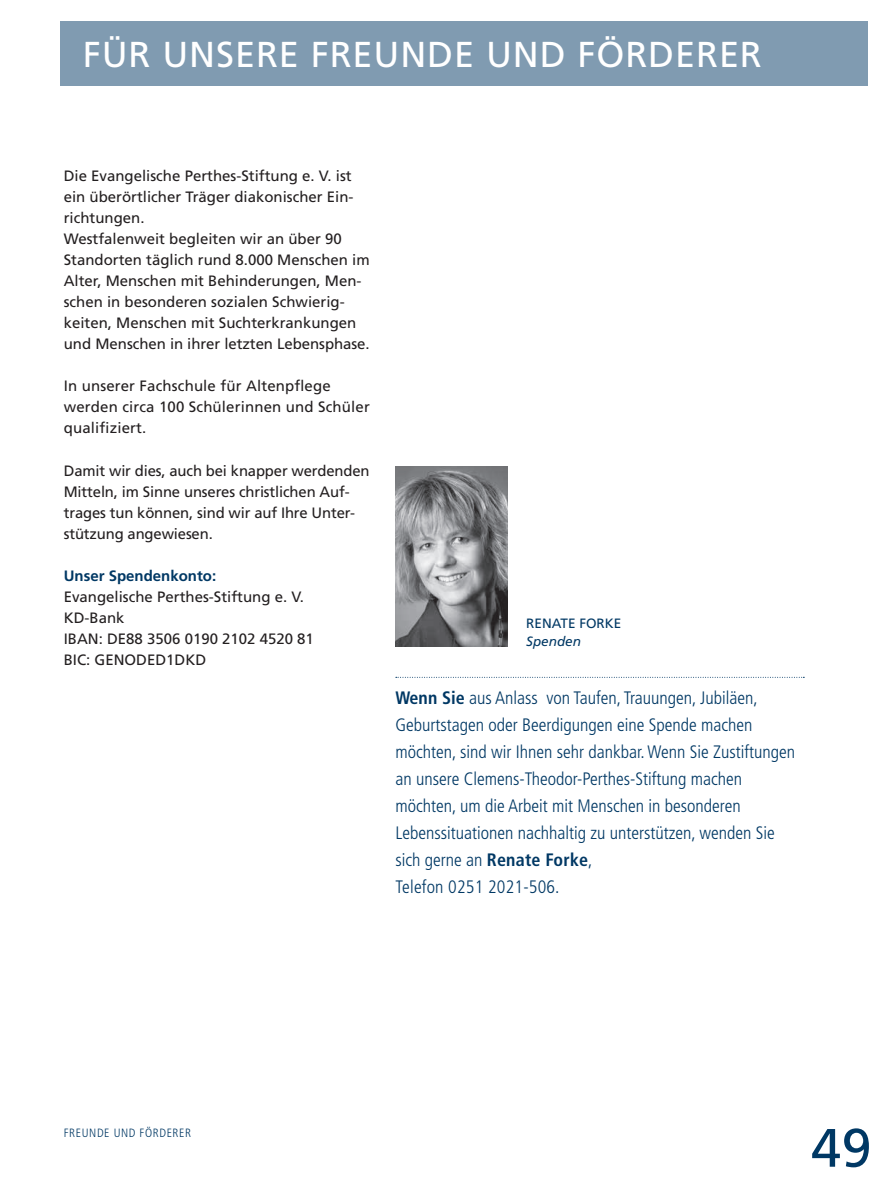
<style>
.page{position:relative;width:893px;height:1191px;background:#fff}
.page>*{position:absolute;margin:0;border:0;box-sizing:border-box;transform-origin:0 0}
.t1{font:54px "Frutiger LT Std";color:#003864}
.t2{font:36px "Frutiger LT Std";letter-spacing:.025em;color:#fff}
.t3{font:300 condensed 18px/27px "Frutiger LT Std";color:#003864}
.t4{font:15px/21px "Frutiger LT Std";color:#231f20}
.t5{font:700 15px "Frutiger LT Std";color:#003864}
.t6{font:13.5px "Frutiger LT Std";color:#003864}
.t7{font:italic 13.5px "Frutiger LT Std";color:#003864}
.t8{font:300 condensed 12px "Frutiger LT Std";letter-spacing:.05em;color:#003864}
.s1{font-weight:700}
</style>
<div class="page">
<img style="left:395px;top:467px;width:113px;height:179px">
<div style="left:61px;top:21px;width:807px;height:65px;background:#809bb1"></div>
<svg style="left:396px;top:677px;width:408px;height:1px"></svg>
<h2 class="t2" style="left:83px;top:33px;width:681px">FÜR UNSERE FREUNDE UND FÖRDERER</h2>
<p class="t4" style="left:64px;top:166px;width:307px">Die Evangelische Perthes-Stiftung e. V. ist ein überörtlicher Träger diakonischer Ein&shy;richtungen.<br>Westfalenweit begleiten wir an über 90<br>Standorten täglich rund 8.000 Menschen im Alter, Menschen mit Behinderungen, Men&shy;schen in besonderen sozialen Schwierig&shy;keiten, Menschen mit Suchterkrankungen und Menschen in ihrer letzten Lebensphase.</p>
<p class="t4" style="left:64px;top:376px;width:308px">In unserer Fachschule für Altenpflege werden circa 100 Schülerinnen und Schüler qualifiziert.</p>
<p class="t4" style="left:64px;top:460px;width:307px">Damit wir dies, auch bei knapper werdenden Mitteln, im Sinne unseres christlichen Auf&shy;trages tun können, sind wir auf Ihre Unter&shy;stützung angewiesen.</p>
<p class="t5" style="left:64px;top:566px;width:154px">Unser Spendenkonto:</p>
<p class="t4" style="left:64px;top:586px;width:252px">Evangelische Perthes-Stiftung e. V.<br>KD-Bank<br>IBAN: DE88 3506 0190 2102 4520 81<br>BIC: GENODED1DKD</p>
<p class="t6" style="left:526px;top:615px;width:97px">RENATE FORKE</p>
<p class="t7" style="left:526px;top:633px;width:56px">Spenden</p>
<p class="t3" style="left:395px;top:684px;width:401px"><span class="s1">Wenn Sie</span> aus Anlass von Taufen, Trauungen, Jubiläen, Geburtstagen oder Beerdigungen eine Spende machen möchten, sind wir Ihnen sehr dankbar. Wenn Sie Zustiftungen an unsere Clemens-Theodor-Perthes-Stiftung machen möchten, um die Arbeit mit Menschen in besonderen Lebenssituationen nachhaltig zu unterstützen, wenden Sie sich gerne an <span class="s1">Renate Forke</span>,<br>Telefon 0251 2021-506.</p>
<p class="t8" style="left:64px;top:1125px;width:129px">FREUNDE UND FÖRDERER</p>
<h1 class="t1" style="left:811px;top:1116px;width:62px">49</h1>
</div>
